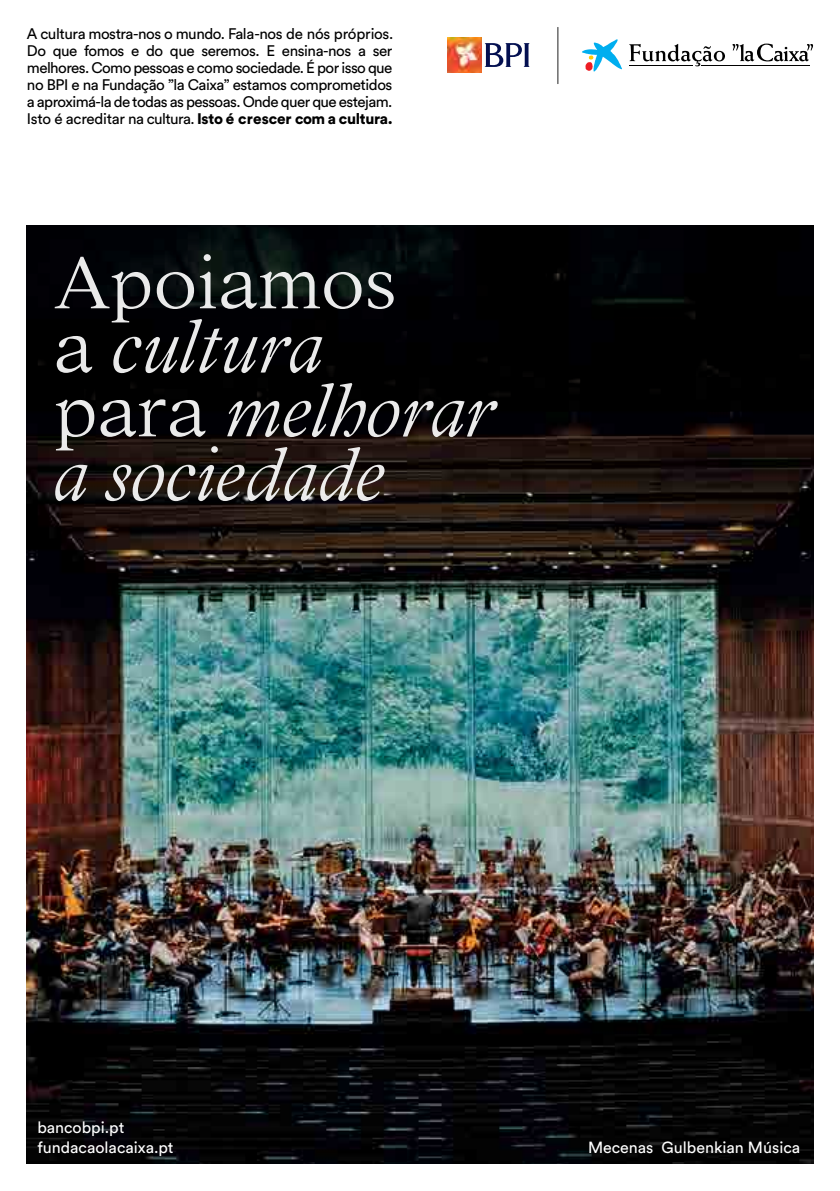
<style>
.page{position:relative;width:840px;height:1191px;background:#fff}
.page>*{position:absolute;margin:0;border:0;box-sizing:border-box;transform-origin:0 0}
.t1{font:italic 100 80.8px/64px "Addington CF";color:#fff}
.t2{font:16px/19.2px "Circular Std";color:#fff}
.t3{font:15.2px/17px "Circular Std";letter-spacing:-.04em;color:#000;text-align:justify}
.s1{font-weight:900}
.s2{font-style:normal}
</style>
<div class="page">
<svg style="left:557px;top:27px;width:1px;height:57px"></svg>
<svg style="left:582px;top:39px;width:39px;height:33px"></svg>
<hr style="left:629px;top:66px;width:63px;height:1px;background:#000">
<hr style="left:701px;top:65px;width:108px;height:1px;background:#000">
<hr style="left:701px;top:66px;width:108px;height:1px;background:#000">
<svg style="left:732px;top:44px;width:81px;height:17px"></svg>
<svg style="left:629px;top:44px;width:95px;height:22px"></svg>
<img style="left:447px;top:38px;width:34px;height:35px">
<svg style="left:484px;top:43px;width:45px;height:24px"></svg>
<img style="left:27px;top:462px;width:785px;height:701px">
<svg style="left:27px;top:226px;width:785px;height:236px;background:#040405"></svg>
<p class="t3" style="left:27px;top:25px;width:367px">A cultura mostra-nos o mundo. Fala-nos de nós próprios.<br>Do que fomos e do que seremos. E ensina-nos a ser melhores. Como pessoas e como sociedade. É por isso que no BPI e na Fundação ”la Caixa” estamos comprometidos a aproximá-la de todas as pessoas. Onde quer que estejam.<br>Isto é acreditar na cultura. <span class="s1">Isto é crescer com a cultura.</span></p>
<h1 class="t1" style="left:54px;top:252px;width:443px"><span class="s2">Apoiamos<br>a</span> cultura <span class="s2">para</span> melhorar a sociedade</h1>
<p class="t2" style="left:37px;top:1118px;width:138px">bancobpi.pt fundacaolacaixa.pt</p>
<p class="t2" style="left:587px;top:1137px;width:213px">Mecenas Gulbenkian Música</p>
</div>
